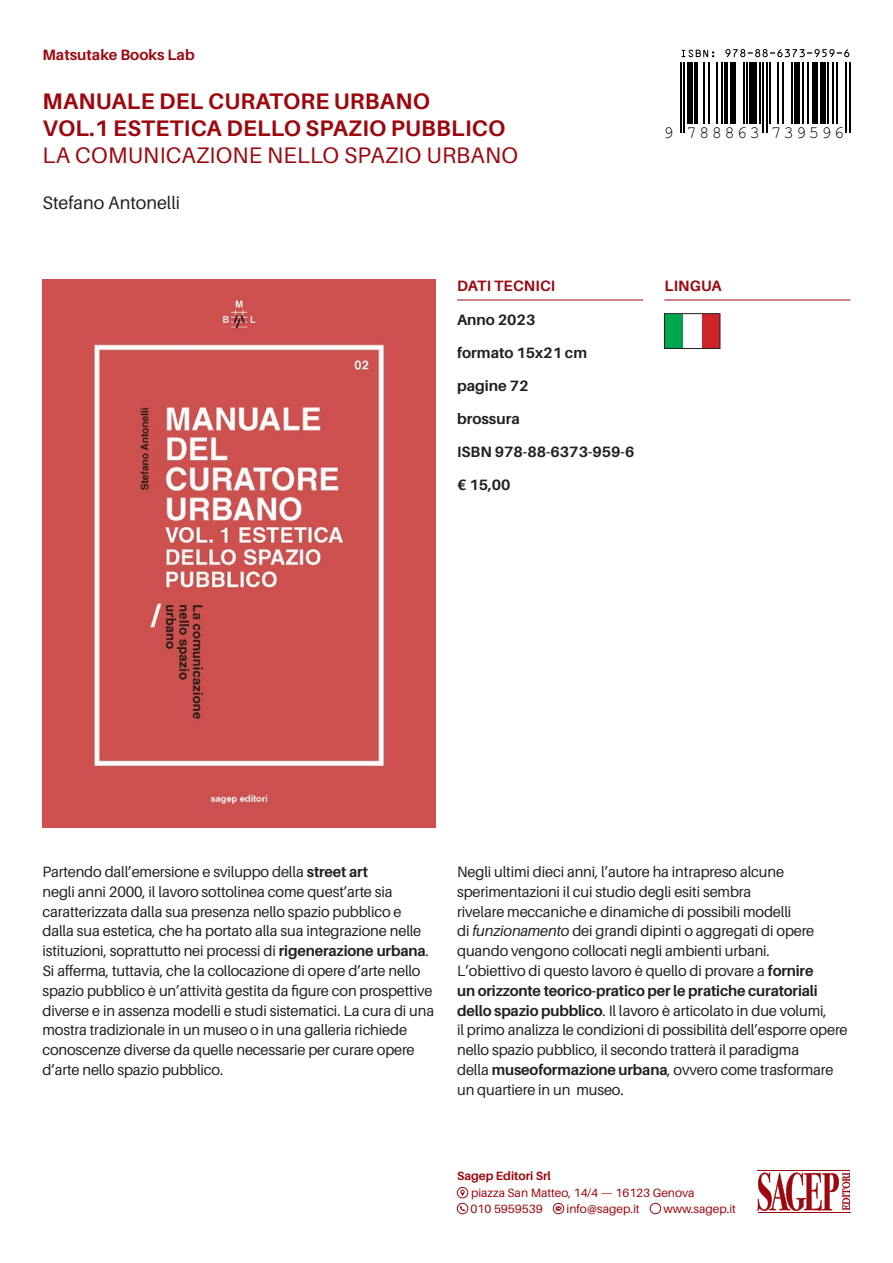
<style>
.page{position:relative;width:893px;height:1263px;background:#fff}
.page>*{position:absolute;margin:0;border:0;box-sizing:border-box;transform-origin:0 0}
.Titolo{font:700 22.5px "Aileron";letter-spacing:.01em;color:#9d070d}
.Titolo-2{font:22.5px "Aileron";letter-spacing:.01em;color:#9d070d}
.autore_curatore{font:18px "Aileron";color:#231f20}
.t1{font:17.25px "Helvetica";letter-spacing:.13em;color:#000}
.t2{font:15px/19.8px "Aileron";letter-spacing:-.01em;color:#231f20}
.Dati_tecnici{font:700 15px "Aileron";color:#231f20}
.Collana{font:700 15px "Aileron";color:#9d070d}
.t3{font:12px/16.6px "Aileron";color:#9d070d}
.t4{font:700 12px "Aileron";color:#9d070d}
.s1{font-weight:700}
.s2{font-style:italic}
</style>
<div class="page">
<svg style="left:757px;top:1172px;width:93px;height:39px"></svg>
<hr style="left:757px;top:1170px;width:93px;height:1px;background:#9d070d">
<hr style="left:758px;top:1212px;width:92px;height:1px;background:#9d070d">
<hr style="left:457px;top:300px;width:186px;height:1px;background:#9d070d">
<div style="left:664px;top:314px;width:56px;height:34px;background:#00a54f"></div>
<div style="left:693px;top:314px;width:27px;height:34px;background:#d1232a"></div>
<div style="left:683px;top:314px;width:19px;height:34px;background:#fff"></div>
<div style="left:664px;top:313px;width:56px;height:36px;border:1px solid #231f20"></div>
<hr style="left:664px;top:300px;width:186px;height:1px;background:#9d070d">
<svg style="left:460px;top:1189px;width:5px;height:7px"></svg>
<div style="left:457px;top:1187px;width:11px;height:11px;border:1px solid #9d070d;border-radius:50%"></div>
<svg style="left:460px;top:1206px;width:5px;height:5px"></svg>
<div style="left:457px;top:1203px;width:11px;height:11px;border:1px solid #9d070d;border-radius:50%"></div>
<svg style="left:556px;top:1206px;width:5px;height:5px"></svg>
<div style="left:553px;top:1203px;width:11px;height:11px;border:1px solid #9d070d;border-radius:50%"></div>
<div style="left:650px;top:1203px;width:11px;height:11px;border:1px solid #9d070d;border-radius:50%"></div>
<svg style="left:681px;top:50px;width:33px;height:7px"></svg>
<svg style="left:725px;top:49px;width:124px;height:8px"></svg>
<hr style="left:680px;top:62px;width:1px;height:71px;background:#000">
<hr style="left:683px;top:62px;width:2px;height:71px;background:#000">
<div style="left:687px;top:62px;width:5px;height:62px;background:#000"></div>
<hr style="left:694px;top:62px;width:4px;height:62px;background:#000">
<hr style="left:703px;top:62px;width:2px;height:62px;background:#000">
<hr style="left:709px;top:62px;width:1px;height:62px;background:#000">
<hr style="left:716px;top:62px;width:1px;height:62px;background:#000">
<hr style="left:721px;top:62px;width:2px;height:62px;background:#000">
<hr style="left:724px;top:62px;width:4px;height:62px;background:#000">
<div style="left:730px;top:62px;width:5px;height:62px;background:#000"></div>
<hr style="left:743px;top:62px;width:1px;height:62px;background:#000">
<hr style="left:746px;top:62px;width:2px;height:62px;background:#000">
<div style="left:750px;top:62px;width:7px;height:62px;background:#000"></div>
<hr style="left:759px;top:62px;width:2px;height:62px;background:#000">
<hr style="left:762px;top:62px;width:2px;height:71px;background:#000">
<hr style="left:766px;top:62px;width:2px;height:71px;background:#000">
<hr style="left:770px;top:62px;width:1px;height:62px;background:#000">
<hr style="left:777px;top:62px;width:1px;height:62px;background:#000">
<hr style="left:782px;top:62px;width:2px;height:62px;background:#000">
<hr style="left:791px;top:62px;width:2px;height:62px;background:#000">
<div style="left:795px;top:62px;width:5px;height:62px;background:#000"></div>
<hr style="left:802px;top:62px;width:2px;height:62px;background:#000">
<hr style="left:807px;top:62px;width:2px;height:62px;background:#000">
<div style="left:813px;top:62px;width:5px;height:62px;background:#000"></div>
<div style="left:820px;top:62px;width:5px;height:62px;background:#000"></div>
<hr style="left:827px;top:62px;width:2px;height:62px;background:#000">
<hr style="left:832px;top:62px;width:2px;height:62px;background:#000">
<hr style="left:836px;top:62px;width:2px;height:62px;background:#000">
<hr style="left:845px;top:62px;width:2px;height:71px;background:#000">
<hr style="left:849px;top:62px;width:1px;height:71px;background:#000">
<img style="left:43px;top:280px;width:393px;height:548px">
<p class="Collana" style="left:43px;top:47px;width:154px">Matsutake Books Lab</p>
<p class="Titolo" style="left:43px;top:89px;width:389px">MANUALE DEL CURATORE URBANO</p>
<p class="Titolo" style="left:43px;top:116px;width:464px">VOL.1 ESTETICA DELLO SPAZIO PUBBLICO</p>
<p class="Titolo-2" style="left:43px;top:143px;width:477px">LA COMUNICAZIONE NELLO SPAZIO URBANO</p>
<p class="autore_curatore" style="left:43px;top:193px;width:139px">Stefano Antonelli</p>
<p class="t1" style="left:663px;top:122px;width:182px">9 788863 739596</p>
<p class="Collana" style="left:457px;top:278px;width:100px">DATI TECNICI</p>
<p class="Collana" style="left:664px;top:278px;width:59px">LINGUA</p>
<p class="Dati_tecnici" style="left:457px;top:311px;width:80px">Anno 2023</p>
<p class="Dati_tecnici" style="left:457px;top:344px;width:131px">formato 15x21 cm</p>
<p class="Dati_tecnici" style="left:457px;top:377px;width:73px">pagine 72</p>
<p class="Dati_tecnici" style="left:457px;top:410px;width:64px">brossura</p>
<p class="Dati_tecnici" style="left:457px;top:443px;width:179px">ISBN 978-88-6373-959-6</p>
<p class="Dati_tecnici" style="left:457px;top:476px;width:55px">€ 15,00</p>
<p class="t2" style="left:43px;top:862px;width:393px">Partendo dall’emersione e sviluppo della <span class="s1">street art<br></span>negli anni 2000, il lavoro sottolinea come quest’arte sia caratterizzata dalla sua presenza nello spazio pubblico e dalla sua estetica, che ha portato alla sua integrazione nelle istituzioni, soprattutto nei processi di <span class="s1">rigenerazione urbana</span>.<br>Si afferma, tuttavia, che la collocazione di opere d’arte nello spazio pubblico è un’attività gestita da figure con prospettive diverse e in assenza modelli e studi sistematici. La cura di una mostra tradizionale in un museo o in una galleria richiede conoscenze diverse da quelle necessarie per curare opere d’arte nello spazio pubblico.</p>
<p class="t2" style="left:457px;top:862px;width:392px">Negli ultimi dieci anni, l’autore ha intrapreso alcune sperimentazioni il cui studio degli esiti sembra<br>rivelare meccaniche e dinamiche di possibili modelli<br>di <span class="s2">funzionamento</span> dei grandi dipinti o aggregati di opere quando vengono collocati negli ambienti urbani.<br>L’obiettivo di questo lavoro è quello di provare a <span class="s1">fornire<br>un orizzonte teorico-pratico per le pratiche curatoriali dello spazio pubblico</span>. Il lavoro è articolato in due volumi,<br>il primo analizza le condizioni di possibilità dell’esporre opere nello spazio pubblico, il secondo tratterà il paradigma<br>della <span class="s1">museoformazione urbana</span>, ovvero come trasformare un quartiere in un museo.</p>
<p class="t4" style="left:457px;top:1169px;width:95px">Sagep Editori Srl</p>
<p class="t3" style="left:470px;top:1184px;width:226px">piazza San Matteo, 14/4 — 16123 Genova<br>010 5959539</p>
<p class="t3" style="left:566px;top:1201px;width:75px">info@sagep.it</p>
<p class="t3" style="left:663px;top:1201px;width:74px">www.sagep.it</p>
</div>
